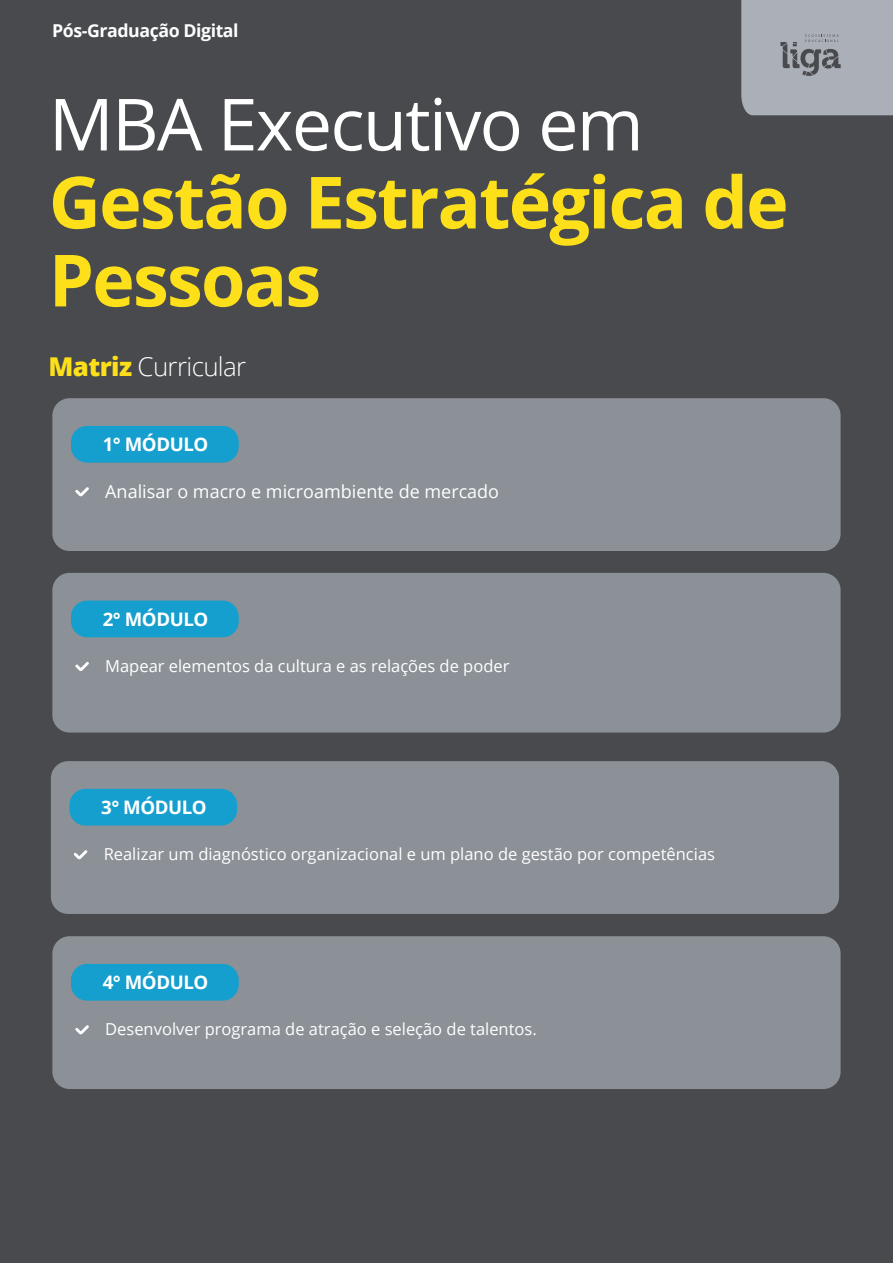
<style>
.page{position:relative;width:893px;height:1263px;background:#484a4d}
.page>*{position:absolute;margin:0;border:0;box-sizing:border-box;transform-origin:0 0}
.t1{font:700 72px/78px "Open Sans";letter-spacing:-.025em;color:#fde01a}
.t2{font:72px "Open Sans";letter-spacing:-.025em;color:#fff}
.t3{font:300 25.95px "Open Sans";letter-spacing:-.025em;color:#fff}
.t4{font:700 18.6px "Open Sans";letter-spacing:-.025em;color:#fff}
.t5{font:18px "Open Sans";color:#fff}
.t6{font:700 17.7px "Open Sans";letter-spacing:-.025em;color:#fefefe}
.t7{font:16.5px "Open Sans";color:#fff}
.s1{font-weight:800;color:#fde01a}
</style>
<div class="page">
<div style="left:52px;top:398px;width:789px;height:153px;background:#8c9197;border-radius:17px"></div>
<div style="left:71px;top:426px;width:168px;height:37px;background:#149fce;border-radius:16px"></div>
<svg style="left:75px;top:487px;width:14px;height:9px"></svg>
<div style="left:52px;top:573px;width:789px;height:159px;background:#8c9197;border-radius:17px"></div>
<div style="left:71px;top:600px;width:168px;height:37px;background:#149fce;border-radius:16px"></div>
<svg style="left:75px;top:662px;width:14px;height:9px"></svg>
<svg style="left:741px;top:0;width:152px;height:115px"></svg>
<div style="left:51px;top:761px;width:788px;height:153px;background:#8c9197;border-radius:17px"></div>
<div style="left:69px;top:789px;width:168px;height:36px;background:#149fce;border-radius:16px"></div>
<svg style="left:74px;top:850px;width:13px;height:9px"></svg>
<div style="left:52px;top:936px;width:789px;height:153px;background:#8c9197;border-radius:17px"></div>
<div style="left:71px;top:964px;width:168px;height:37px;background:#149fce;border-radius:16px"></div>
<svg style="left:75px;top:1025px;width:14px;height:9px"></svg>
<p class="t6" style="left:52px;top:24px;width:188px">Pós-Graduação Digital</p>
<h1 class="t2" style="left:49px;top:95px;width:596px">MBA Executivo em</h1>
<h1 class="t1" style="left:49px;top:170px;width:741px">Gestão Estratégica de<br>Pessoas</h1>
<h2 class="t3" style="left:49px;top:352px;width:199px"><span class="s1">Matriz</span> Curricular</h2>
<p class="t4" style="left:103px;top:437px;width:107px">1° MÓDULO</p>
<p class="t5" style="left:105px;top:485px;width:395px">Analisar o macro e microambiente de mercado</p>
<p class="t4" style="left:103px;top:612px;width:107px">2° MÓDULO</p>
<p class="t7" style="left:105px;top:659px;width:406px">Mapear elementos da cultura e as relações de poder</p>
<p class="t4" style="left:101px;top:800px;width:107px">3° MÓDULO</p>
<p class="t7" style="left:104px;top:847px;width:613px">Realizar um diagnóstico organizacional e um plano de gestão por competências</p>
<p class="t4" style="left:103px;top:975px;width:107px">4° MÓDULO</p>
<p class="t7" style="left:105px;top:1023px;width:433px">Desenvolver programa de atração e seleção de talentos.</p>
</div>
